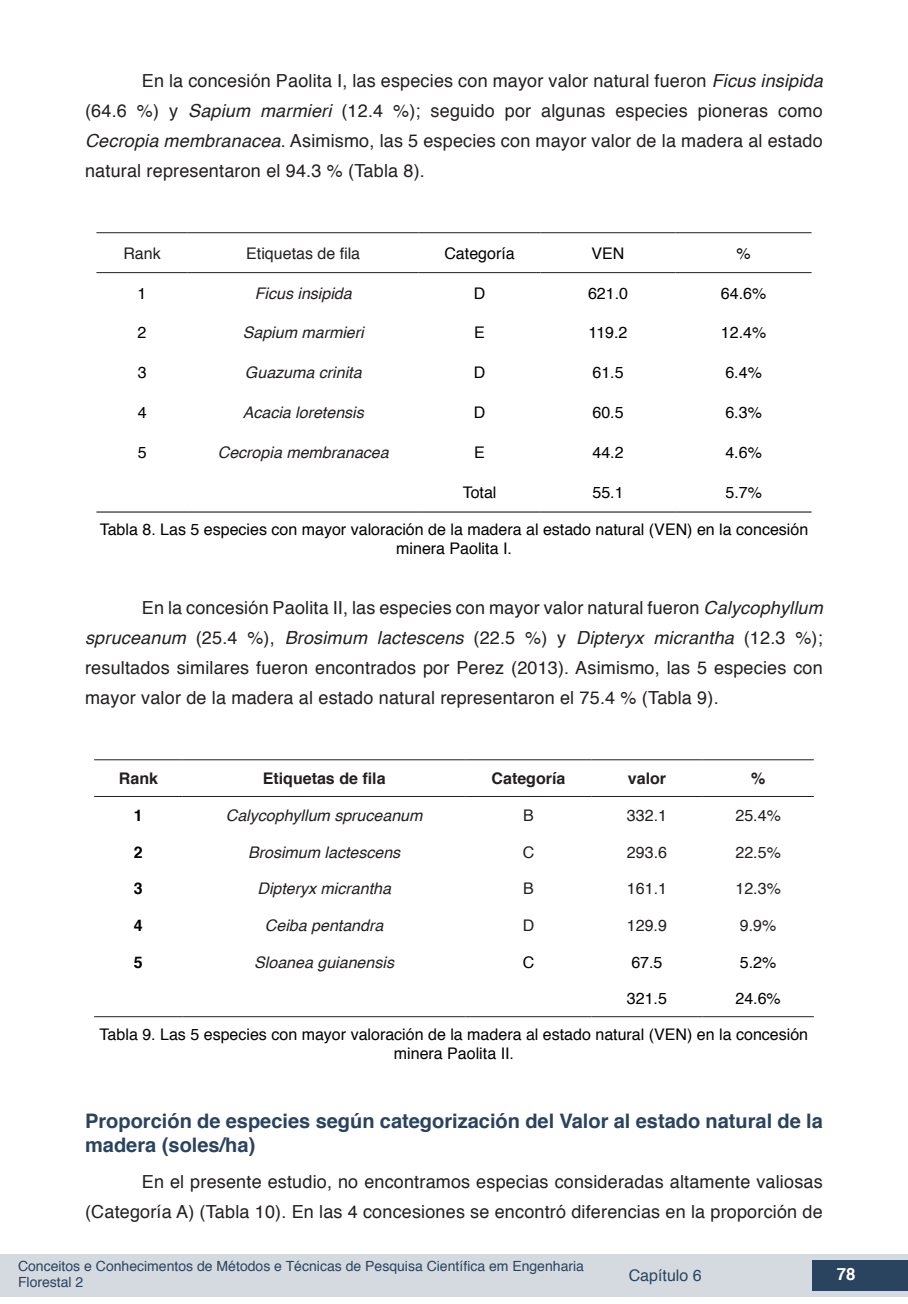
<style>
.page{position:relative;width:908px;height:1304px;background:#fff}
.page>*{position:absolute;margin:0;border:0;box-sizing:border-box;transform-origin:0 0}
.t1{font:700 20px/24px "Helvetica";color:#2a435e}
.t2{font:18px/30px "Helvetica";letter-spacing:.01em;color:#231f20;text-align:justify}
.t3{font:700 16.8px "Helvetica";color:#fff}
.t4{font:16px/19.2px "Helvetica";color:#000;text-align:center}
.t5{font:italic 16px "Helvetica";color:#231f20}
.t6{font:16px "Helvetica";color:#231f20}
.t7{font:700 16px "Helvetica";color:#231f20}
.t8{font:16px "Helvetica";color:#2a435e}
.t9{font:700 16px "Helvetica";color:#000}
.t10{font:14px/16px "Helvetica";color:#2a435e}
.s1{font-style:italic}
</style>
<div class="page">
<div style="left:0;top:1254px;width:906px;height:43px;background:#d4dadf"></div>
<div style="left:812px;top:1261px;width:95px;height:30px;background:#2a435e"></div>
<hr style="left:96px;top:232px;width:92px;height:1px;background:#231f20">
<hr style="left:188px;top:232px;width:230px;height:1px;background:#231f20">
<hr style="left:418px;top:232px;width:122px;height:1px;background:#231f20">
<hr style="left:540px;top:232px;width:135px;height:1px;background:#231f20">
<hr style="left:675px;top:232px;width:136px;height:1px;background:#231f20">
<hr style="left:96px;top:272px;width:92px;height:1px;background:#231f20">
<hr style="left:188px;top:272px;width:230px;height:1px;background:#231f20">
<hr style="left:418px;top:272px;width:122px;height:1px;background:#231f20">
<hr style="left:540px;top:272px;width:135px;height:1px;background:#231f20">
<hr style="left:675px;top:272px;width:136px;height:1px;background:#231f20">
<hr style="left:96px;top:512px;width:92px;height:1px;background:#000">
<hr style="left:188px;top:512px;width:230px;height:1px;background:#000">
<hr style="left:418px;top:512px;width:122px;height:1px;background:#000">
<hr style="left:540px;top:512px;width:135px;height:1px;background:#000">
<hr style="left:675px;top:512px;width:136px;height:1px;background:#000">
<hr style="left:94px;top:759px;width:89px;height:1px;background:#231f20">
<hr style="left:183px;top:759px;width:282px;height:1px;background:#231f20">
<hr style="left:465px;top:759px;width:126px;height:1px;background:#231f20">
<hr style="left:591px;top:759px;width:111px;height:1px;background:#231f20">
<hr style="left:702px;top:759px;width:111px;height:1px;background:#231f20">
<hr style="left:94px;top:796px;width:89px;height:1px;background:#231f20">
<hr style="left:183px;top:796px;width:282px;height:1px;background:#231f20">
<hr style="left:465px;top:796px;width:126px;height:1px;background:#231f20">
<hr style="left:591px;top:796px;width:111px;height:1px;background:#231f20">
<hr style="left:702px;top:796px;width:111px;height:1px;background:#231f20">
<hr style="left:94px;top:1016px;width:89px;height:1px;background:#231f20">
<hr style="left:183px;top:1016px;width:282px;height:1px;background:#231f20">
<hr style="left:465px;top:1016px;width:126px;height:1px;background:#231f20">
<hr style="left:591px;top:1016px;width:111px;height:1px;background:#231f20">
<hr style="left:702px;top:1016px;width:111px;height:1px;background:#231f20">
<p class="t2" style="left:85px;top:66px;width:738px;text-indent:57px">En la concesión Paolita I, las especies con mayor valor natural fueron <span class="s1">Ficus insipida </span>(64.6 %) y <span class="s1">Sapium marmieri</span> (12.4 %); seguido por algunas especies pioneras como <span class="s1">Cecropia membranacea</span>. Asimismo, las 5 especies con mayor valor de la madera al estado natural representaron el 94.3 % (Tabla 8).</p>
<p class="t6" style="left:123px;top:241px;width:39px">Rank</p>
<p class="t6" style="left:246px;top:241px;width:115px">Etiquetas de fila</p>
<p class="t4" style="left:444px;top:244px;width:72px">Categoría</p>
<p class="t4" style="left:591px;top:244px;width:34px">VEN</p>
<p class="t4" style="left:736px;top:244px;width:16px">%</p>
<p class="t4" style="left:138px;top:284px;width:10px">1</p>
<p class="t5" style="left:255px;top:280px;width:98px">Ficus insipida</p>
<p class="t4" style="left:473px;top:284px;width:13px">D</p>
<p class="t4" style="left:587px;top:284px;width:42px">621.0</p>
<p class="t4" style="left:720px;top:284px;width:47px">64.6%</p>
<p class="t4" style="left:138px;top:324px;width:10px">2</p>
<p class="t5" style="left:243px;top:320px;width:122px">Sapium marmieri</p>
<p class="t4" style="left:474px;top:324px;width:12px">E</p>
<p class="t4" style="left:588px;top:324px;width:40px">119.2</p>
<p class="t4" style="left:720px;top:324px;width:47px">12.4%</p>
<p class="t4" style="left:138px;top:364px;width:10px">3</p>
<p class="t5" style="left:245px;top:360px;width:118px">Guazuma crinita</p>
<p class="t4" style="left:473px;top:364px;width:13px">D</p>
<p class="t4" style="left:592px;top:364px;width:33px">61.5</p>
<p class="t4" style="left:725px;top:364px;width:38px">6.4%</p>
<p class="t4" style="left:138px;top:404px;width:10px">4</p>
<p class="t5" style="left:243px;top:400px;width:122px">Acacia loretensis</p>
<p class="t4" style="left:473px;top:404px;width:13px">D</p>
<p class="t4" style="left:592px;top:404px;width:33px">60.5</p>
<p class="t4" style="left:725px;top:404px;width:38px">6.3%</p>
<p class="t4" style="left:138px;top:443px;width:10px">5</p>
<p class="t5" style="left:218px;top:440px;width:172px">Cecropia membranacea</p>
<p class="t4" style="left:474px;top:443px;width:12px">E</p>
<p class="t4" style="left:592px;top:443px;width:33px">44.2</p>
<p class="t4" style="left:725px;top:443px;width:38px">4.6%</p>
<p class="t4" style="left:462px;top:483px;width:35px">Total</p>
<p class="t4" style="left:592px;top:483px;width:33px">55.1</p>
<p class="t4" style="left:725px;top:483px;width:38px">5.7%</p>
<p class="t4" style="left:100px;top:520px;width:709px">Tabla 8. Las 5 especies con mayor valoración de la madera al estado natural (VEN) en la concesión minera Paolita I.</p>
<p class="t2" style="left:85px;top:593px;width:738px;text-indent:57px">En la concesión Paolita II, las especies con mayor valor natural fueron <span class="s1">Calycophyllum spruceanum</span> (25.4 %), <span class="s1">Brosimum lactescens</span> (22.5 %) y <span class="s1">Dipteryx micrantha</span> (12.3 %); resultados similares fueron encontrados por Perez (2013). Asimismo, las 5 especies con mayor valor de la madera al estado natural representaron el 75.4 % (Tabla 9).</p>
<p class="t7" style="left:119px;top:766px;width:41px">Rank</p>
<p class="t7" style="left:263px;top:766px;width:124px">Etiquetas de fila</p>
<p class="t7" style="left:491px;top:766px;width:75px">Categoría</p>
<p class="t7" style="left:627px;top:766px;width:40px">valor</p>
<p class="t7" style="left:750px;top:766px;width:16px">%</p>
<p class="t9" style="left:134px;top:802px;width:10px">1</p>
<p class="t5" style="left:226px;top:803px;width:198px">Calycophyllum spruceanum</p>
<p class="t6" style="left:523px;top:803px;width:12px">B</p>
<p class="t6" style="left:626px;top:803px;width:42px">332.1</p>
<p class="t6" style="left:735px;top:803px;width:47px">25.4%</p>
<p class="t9" style="left:134px;top:839px;width:10px">2</p>
<p class="t5" style="left:248px;top:839px;width:154px">Brosimum lactescens</p>
<p class="t6" style="left:522px;top:840px;width:13px">C</p>
<p class="t6" style="left:626px;top:840px;width:42px">293.6</p>
<p class="t6" style="left:735px;top:840px;width:47px">22.5%</p>
<p class="t9" style="left:134px;top:876px;width:10px">3</p>
<p class="t5" style="left:257px;top:876px;width:135px">Dipteryx micrantha</p>
<p class="t6" style="left:523px;top:876px;width:12px">B</p>
<p class="t6" style="left:626px;top:876px;width:42px">161.1</p>
<p class="t6" style="left:735px;top:876px;width:47px">12.3%</p>
<p class="t9" style="left:134px;top:912px;width:10px">4</p>
<p class="t5" style="left:265px;top:913px;width:120px">Ceiba pentandra</p>
<p class="t6" style="left:522px;top:913px;width:13px">D</p>
<p class="t6" style="left:626px;top:913px;width:42px">129.9</p>
<p class="t6" style="left:739px;top:913px;width:38px">9.9%</p>
<p class="t9" style="left:134px;top:949px;width:10px">5</p>
<p class="t5" style="left:254px;top:949px;width:141px">Sloanea guianensis</p>
<p class="t4" style="left:522px;top:953px;width:13px">C</p>
<p class="t4" style="left:631px;top:953px;width:33px">67.5</p>
<p class="t4" style="left:739px;top:953px;width:38px">5.2%</p>
<p class="t4" style="left:626px;top:990px;width:42px">321.5</p>
<p class="t4" style="left:735px;top:990px;width:47px">24.6%</p>
<p class="t4" style="left:100px;top:1025px;width:709px">Tabla 9. Las 5 especies con mayor valoración de la madera al estado natural (VEN) en la concesión minera Paolita II.</p>
<p class="t1" style="left:85px;top:1109px;width:739px">Proporción de especies según categorización del Valor al estado natural de la madera (soles/ha)</p>
<p class="t2" style="left:85px;top:1167px;width:738px;text-align:right">En el presente estudio, no encontramos especias consideradas altamente valiosas (Categoría A) (Tabla 10). En las 4 concesiones se encontró diferencias en la proporción de</p>
<p class="t10" style="left:18px;top:1259px;width:567px">Conceitos e Conhecimentos de Métodos e Técnicas de Pesquisa Científica em Engenharia<br>Florestal 2</p>
<p class="t8" style="left:628px;top:1263px;width:74px">Capítulo 6</p>
<p class="t3" style="left:836px;top:1261px;width:20px">78</p>
</div>
